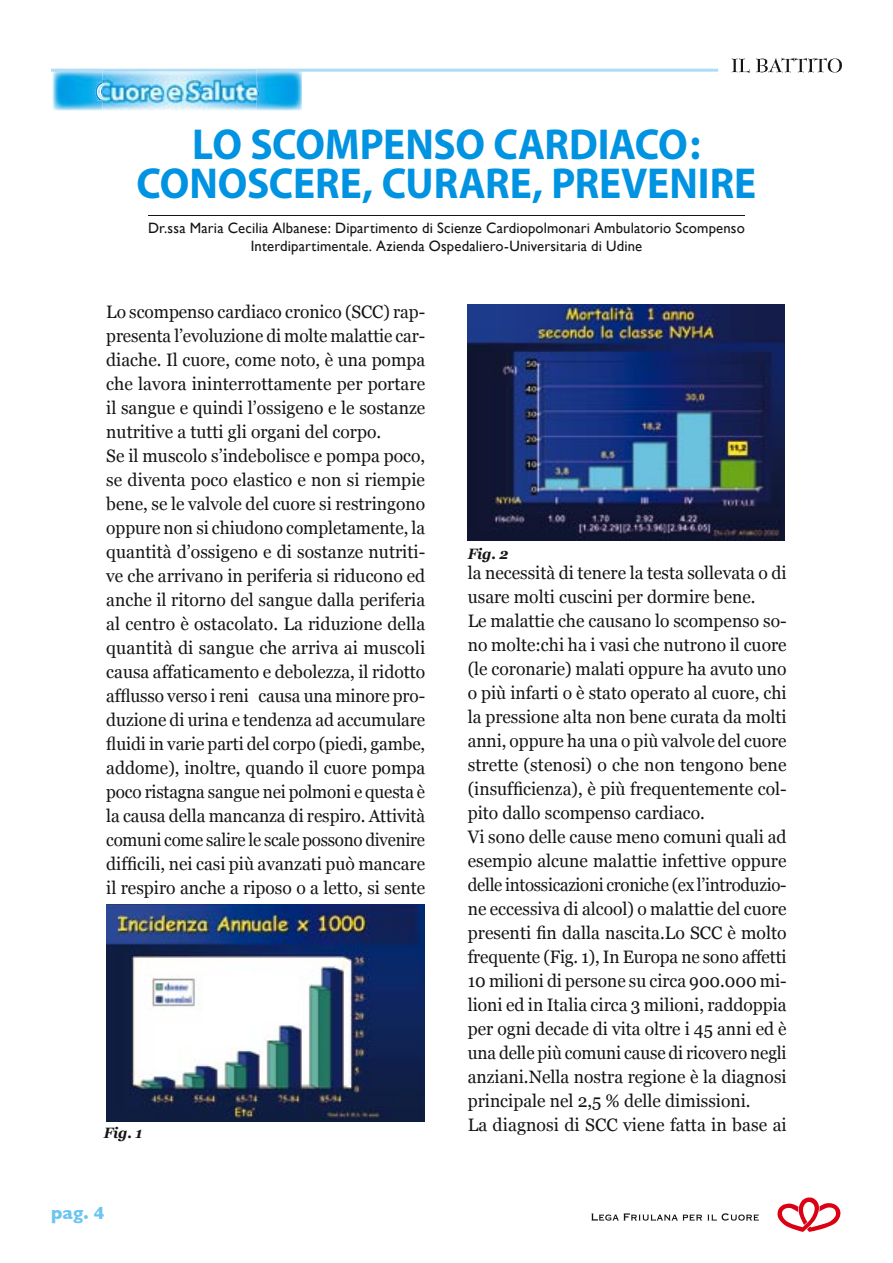
<style>
.page{position:relative;width:893px;height:1263px;background:#fff}
.page>*{position:absolute;margin:0;border:0;box-sizing:border-box;transform-origin:0 0}
.t1{font:700 43.5px/39px "Myriad";letter-spacing:-.005em;color:#0093e1;text-align:center;scale:.95 1}
.t2{font:18px/24px "Georgia";color:#151517;scale:.96 1}
.t3{font:18px/24px "Georgia";color:#151517}
.t4{font:700 18px "Gill Sans";color:#6cc5f0}
.t5{font:15px/18px "Gill Sans";letter-spacing:.01em;color:#151517;text-align:center}
.t6{font:italic 700 15px "Georgia";letter-spacing:-.01em;color:#151517;scale:.95 1}
</style>
<div class="page">
<img style="left:731px;top:57px;width:111px;height:17px">
<svg style="left:51px;top:69px;width:667px;height:3px"></svg>
<svg style="left:777px;top:1197px;width:64px;height:35px"></svg>
<svg style="left:591px;top:1213px;width:168px;height:8px"></svg>
<hr style="left:148px;top:215px;width:597px;height:1px;background:#151517">
<img style="left:106px;top:904px;width:318px;height:217px">
<img style="left:468px;top:304px;width:317px;height:237px">
<img style="left:52px;top:71px;width:250px;height:40px">
<img style="left:95px;top:82px;width:164px;height:20px">
<img style="left:97px;top:82px;width:161px;height:19px">
<img style="left:102px;top:69px;width:154px;height:42px">
<h1 class="t1" style="left:136px;top:126px;width:654px">LO SCOMPENSO CARDIACO:<br>CONOSCERE, CURARE, PREVENIRE</h1>
<p class="t5" style="left:148px;top:218px;width:598px">Dr.ssa Maria Cecilia Albanese: Dipartimento di Scienze Cardiopolmonari Ambulatorio Scompenso<br>Interdipartimentale. Azienda Ospedaliero-Universitaria di Udine</p>
<p class="t2" style="left:106px;top:299px;width:334px">Lo scompenso cardiaco cronico (SCC) rap&shy;presenta l’evoluzione di molte malattie car&shy;diache. Il cuore, come noto, è una pompa che lavora ininterrottamente per portare il sangue e quindi l’ossigeno e le sostanze nutritive a tutti gli organi del corpo.<br>Se il muscolo s’indebolisce e pompa poco, se diventa poco elastico e non si riempie bene, se le valvole del cuore si restringono oppure non si chiudono completamente, la quantità d’ossigeno e di sostanze nutriti&shy;ve che arrivano in periferia si riducono ed anche il ritorno del sangue dalla periferia al centro è ostacolato. La riduzione della quantità di sangue che arriva ai muscoli causa affaticamento e debolezza, il ridotto afflusso verso i reni causa una minore pro&shy;duzione di urina e tendenza ad accumulare fluidi in varie parti del corpo (piedi, gambe, addome), inoltre, quando il cuore pompa poco ristagna sangue nei polmoni e questa è la causa della mancanza di respiro. Attività comuni come salire le scale possono divenire difficili, nei casi più avanzati può mancare il respiro anche a riposo o a letto, si sente</p>
<p class="t6" style="left:104px;top:1124px;width:42px">Fig. 1</p>
<p class="t4" style="left:51px;top:1202px;width:55px">pag. 4</p>
<p class="t6" style="left:468px;top:545px;width:44px">Fig. 2</p>
<p class="t3" style="left:468px;top:561px;width:321px">la necessità di tenere la testa sollevata o di usare molti cuscini per dormire bene.<br>Le malattie che causano lo scompenso so&shy;no molte:chi ha i vasi che nutrono il cuore (le coronarie) malati oppure ha avuto uno o più infarti o è stato operato al cuore, chi la pressione alta non bene curata da molti anni, oppure ha una o più valvole del cuore strette (stenosi) o che non tengono bene (insufficienza), è più frequentemente col&shy;pito dallo scompenso cardiaco.<br>Vi sono delle cause meno comuni quali ad esempio alcune malattie infettive oppure delle intossicazioni croniche (ex l’introduzio&shy;ne eccessiva di alcool) o malattie del cuore presenti fin dalla nascita.Lo SCC è molto frequente (Fig. 1), In Europa ne sono affetti 10 milioni di persone su circa 900.000 mi&shy;lioni ed in Italia circa 3 milioni, raddoppia per ogni decade di vita oltre i 45 anni ed è una delle più comuni cause di ricovero negli anziani.Nella nostra regione è la diagnosi principale nel 2,5 % delle dimissioni.<br>La diagnosi di SCC viene fatta in base ai</p>
</div>
